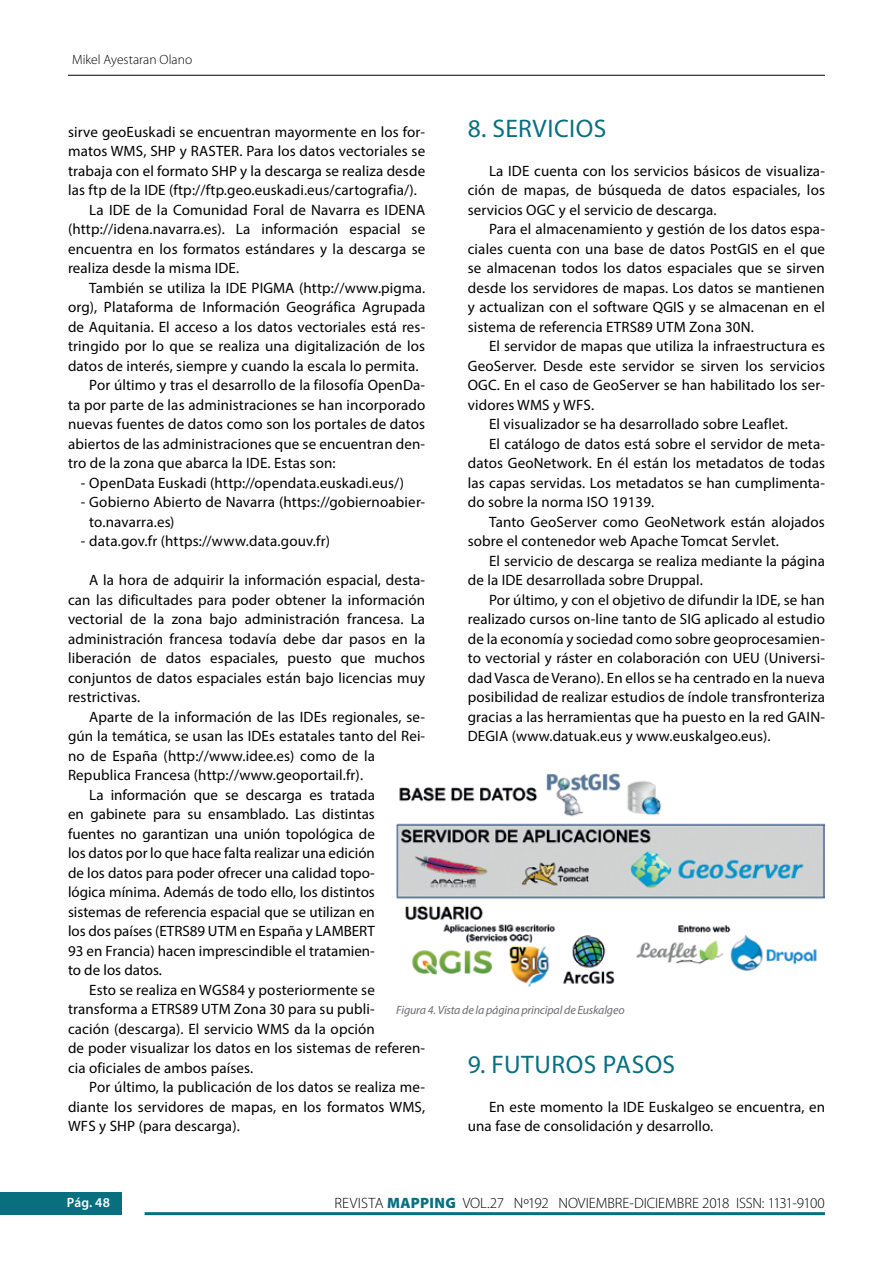
<style>
.page{position:relative;width:893px;height:1263px;background:#fff}
.page>*{position:absolute;margin:0;border:0;box-sizing:border-box;transform-origin:0 0}
.t1{font:25.5px "Myriad Pro";letter-spacing:.02em;color:#086f7f}
.t2{font:15px/19.5px "Myriad Pro";letter-spacing:.01em;color:#000;text-align:justify}
.t3{font:300 15px "Myriad Pro";letter-spacing:-.005em;color:#000}
.t4{font:300 13.5px "Myriad Pro";color:#000}
.t5{font:600 13.5px "Myriad Pro";color:#fff}
.t6{font:italic 12px "Myriad Pro";letter-spacing:-.015em;color:#6d6e71}
.s1{font-weight:900;color:#086f7f}
</style>
<div class="page">
<div style="left:0;top:1193px;width:121px;height:22px;background:#086f7f"></div>
<hr style="left:145px;top:1212px;width:680px;height:3px;background:#086f7f">
<hr style="left:68px;top:75px;width:757px;height:1px;background:#000">
<img style="left:396px;top:773px;width:429px;height:214px">
<p class="t4" style="left:72px;top:53px;width:121px">Mikel Ayestaran Olano</p>
<h1 class="t1" style="left:468px;top:112px;width:140px">8. SERVICIOS</h1>
<p class="t2" style="left:468px;top:160px;width:359px;text-indent:21px">La IDE cuenta con los servicios básicos de visualiza&shy;ción de mapas, de búsqueda de datos espaciales, los servicios OGC y el servicio de descarga.</p>
<p class="t2" style="left:468px;top:219px;width:359px;text-indent:21px">Para el almacenamiento y gestión de los datos espa&shy;ciales cuenta con una base de datos PostGIS en el que se almacenan todos los datos espaciales que se sirven desde los servidores de mapas. Los datos se mantienen y actualizan con el software QGIS y se almacenan en el sistema de referencia ETRS89 UTM Zona 30N.</p>
<p class="t2" style="left:489px;top:336px;width:337px">El servidor de mapas que utiliza la infraestructura es</p>
<p class="t2" style="left:468px;top:355px;width:359px">GeoServer. Desde este servidor se sirven los servicios</p>
<p class="t2" style="left:468px;top:375px;width:359px">OGC. En el caso de GeoServer se han habilitado los ser-</p>
<p class="t2" style="left:468px;top:394px;width:128px">vidores WMS y WFS.</p>
<p class="t2" style="left:489px;top:414px;width:300px">El visualizador se ha desarrollado sobre Leaflet.</p>
<p class="t2" style="left:489px;top:433px;width:337px">El catálogo de datos está sobre el servidor de meta-</p>
<p class="t2" style="left:468px;top:453px;width:359px">datos GeoNetwork. En él están los metadatos de todas</p>
<p class="t2" style="left:468px;top:472px;width:359px">las capas servidas. Los metadatos se han cumplimenta-</p>
<p class="t2" style="left:468px;top:492px;width:188px">do sobre la norma ISO 19139.</p>
<p class="t2" style="left:489px;top:511px;width:337px">Tanto GeoServer como GeoNetwork están alojados</p>
<p class="t2" style="left:468px;top:531px;width:313px">sobre el contenedor web Apache Tomcat Servlet.</p>
<p class="t2" style="left:489px;top:550px;width:337px">El servicio de descarga se realiza mediante la página</p>
<p class="t2" style="left:468px;top:570px;width:237px">de la IDE desarrollada sobre Druppal.</p>
<p class="t2" style="left:489px;top:589px;width:337px">Por último, y con el objetivo de difundir la IDE, se han</p>
<p class="t2" style="left:468px;top:609px;width:359px">realizado cursos on-line tanto de SIG aplicado al estudio</p>
<p class="t2" style="left:468px;top:628px;width:359px">de la economía y sociedad como sobre geoprocesamien-</p>
<p class="t2" style="left:468px;top:648px;width:359px">to vectorial y ráster en colaboración con UEU (Universi-</p>
<p class="t2" style="left:468px;top:667px;width:359px">dad Vasca de Verano). En ellos se ha centrado en la nueva</p>
<p class="t2" style="left:468px;top:687px;width:359px">posibilidad de realizar estudios de índole transfronteriza</p>
<p class="t2" style="left:468px;top:706px;width:359px">gracias a las herramientas que ha puesto en la red GAIN-</p>
<p class="t2" style="left:468px;top:726px;width:304px">DEGIA (www.datuak.eus y www.euskalgeo.eus).</p>
<p class="t2" style="left:68px;top:121px;width:359px">sirve geoEuskadi se encuentran mayormente en los for-</p>
<p class="t2" style="left:68px;top:141px;width:359px">matos WMS, SHP y RASTER. Para los datos vectoriales se</p>
<p class="t2" style="left:68px;top:160px;width:359px">trabaja con el formato SHP y la descarga se realiza desde</p>
<p class="t2" style="left:68px;top:180px;width:350px">las ftp de la IDE (ftp://ftp.geo.euskadi.eus/cartografia/).</p>
<p class="t2" style="left:89px;top:199px;width:337px">La IDE de la Comunidad Foral de Navarra es IDENA</p>
<p class="t2" style="left:68px;top:219px;width:359px">(http://idena.navarra.es). La información espacial se</p>
<p class="t2" style="left:68px;top:238px;width:359px">encuentra en los formatos estándares y la descarga se</p>
<p class="t2" style="left:68px;top:258px;width:173px">realiza desde la misma IDE.</p>
<p class="t2" style="left:89px;top:277px;width:337px">También se utiliza la IDE PIGMA (http://www.pigma.</p>
<p class="t2" style="left:68px;top:297px;width:359px">org), Plataforma de Información Geográfica Agrupada</p>
<p class="t2" style="left:68px;top:316px;width:359px">de Aquitania. El acceso a los datos vectoriales está res-</p>
<p class="t2" style="left:68px;top:336px;width:359px">tringido por lo que se realiza una digitalización de los</p>
<p class="t2" style="left:68px;top:355px;width:352px">datos de interés, siempre y cuando la escala lo permita.</p>
<p class="t2" style="left:89px;top:375px;width:337px">Por último y tras el desarrollo de la filosofía OpenDa-</p>
<p class="t2" style="left:68px;top:394px;width:359px">ta por parte de las administraciones se han incorporado</p>
<p class="t2" style="left:68px;top:414px;width:359px">nuevas fuentes de datos como son los portales de datos</p>
<p class="t2" style="left:68px;top:433px;width:359px">abiertos de las administraciones que se encuentran den-</p>
<p class="t2" style="left:68px;top:453px;width:269px">tro de la zona que abarca la IDE. Estas son:</p>
<p class="t2" style="left:81px;top:472px;width:325px">- OpenData Euskadi (http://opendata.euskadi.eus/)</p>
<p class="t2" style="left:89px;top:492px;width:337px;text-indent:-9px">- Gobierno Abierto de Navarra (https://gobiernoabier&shy;to.navarra.es)</p>
<p class="t2" style="left:81px;top:531px;width:251px">- data.gov.fr (https://www.data.gouv.fr)</p>
<p class="t2" style="left:68px;top:570px;width:359px;text-indent:21px">A la hora de adquirir la información espacial, desta&shy;can las dificultades para poder obtener la información vectorial de la zona bajo administración francesa. La administración francesa todavía debe dar pasos en la liberación de datos espaciales, puesto que muchos conjuntos de datos espaciales están bajo licencias muy restrictivas.</p>
<p class="t2" style="left:89px;top:706px;width:337px">Aparte de la información de las IDEs regionales, se-</p>
<p class="t2" style="left:68px;top:726px;width:359px">gún la temática, se usan las IDEs estatales tanto del Rei-</p>
<p class="t2" style="left:68px;top:745px;width:308px">no de España (http://www.idee.es) como de la</p>
<p class="t2" style="left:68px;top:765px;width:297px">Republica Francesa (http://www.geoportail.fr).</p>
<p class="t2" style="left:89px;top:784px;width:287px">La información que se descarga es tratada</p>
<p class="t2" style="left:68px;top:804px;width:308px">en gabinete para su ensamblado. Las distintas</p>
<p class="t2" style="left:68px;top:823px;width:308px">fuentes no garantizan una unión topológica de</p>
<p class="t2" style="left:68px;top:843px;width:308px">los datos por lo que hace falta realizar una edición</p>
<p class="t2" style="left:68px;top:862px;width:308px">de los datos para poder ofrecer una calidad topo-</p>
<p class="t2" style="left:68px;top:882px;width:308px">lógica mínima. Además de todo ello, los distintos</p>
<p class="t2" style="left:68px;top:901px;width:308px">sistemas de referencia espacial que se utilizan en</p>
<p class="t2" style="left:68px;top:921px;width:308px">los dos países (ETRS89 UTM en España y LAMBERT</p>
<p class="t2" style="left:68px;top:940px;width:308px">93 en Francia) hacen imprescindible el tratamien-</p>
<p class="t2" style="left:68px;top:960px;width:95px">to de los datos.</p>
<p class="t2" style="left:89px;top:979px;width:287px">Esto se realiza en WGS84 y posteriormente se</p>
<p class="t2" style="left:68px;top:999px;width:308px">transforma a ETRS89 UTM Zona 30 para su publi-</p>
<p class="t2" style="left:68px;top:1018px;width:308px">cación (descarga). El servicio WMS da la opción</p>
<p class="t2" style="left:68px;top:1038px;width:359px">de poder visualizar los datos en los sistemas de referen-</p>
<p class="t2" style="left:68px;top:1057px;width:187px">cia oficiales de ambos países.</p>
<p class="t2" style="left:89px;top:1077px;width:337px">Por último, la publicación de los datos se realiza me-</p>
<p class="t2" style="left:68px;top:1096px;width:359px">diante los servidores de mapas, en los formatos WMS,</p>
<p class="t2" style="left:68px;top:1116px;width:173px">WFS y SHP (para descarga).</p>
<p class="t6" style="left:396px;top:1003px;width:230px">Figura 4. Vista de la página principal de Euskalgeo</p>
<h1 class="t1" style="left:468px;top:1048px;width:209px">9. FUTUROS PASOS</h1>
<p class="t2" style="left:468px;top:1096px;width:359px;text-indent:21px">En este momento la IDE Euskalgeo se encuentra, en una fase de consolidación y desarrollo.</p>
<p class="t5" style="left:67px;top:1195px;width:44px">Pág. 48</p>
<p class="t3" style="left:334px;top:1195px;width:492px">REVISTA <span class="s1">MAPPING</span> VOL.27 Nº192 NOVIEMBRE-DICIEMBRE 2018 ISSN: 1131-9100</p>
</div>
